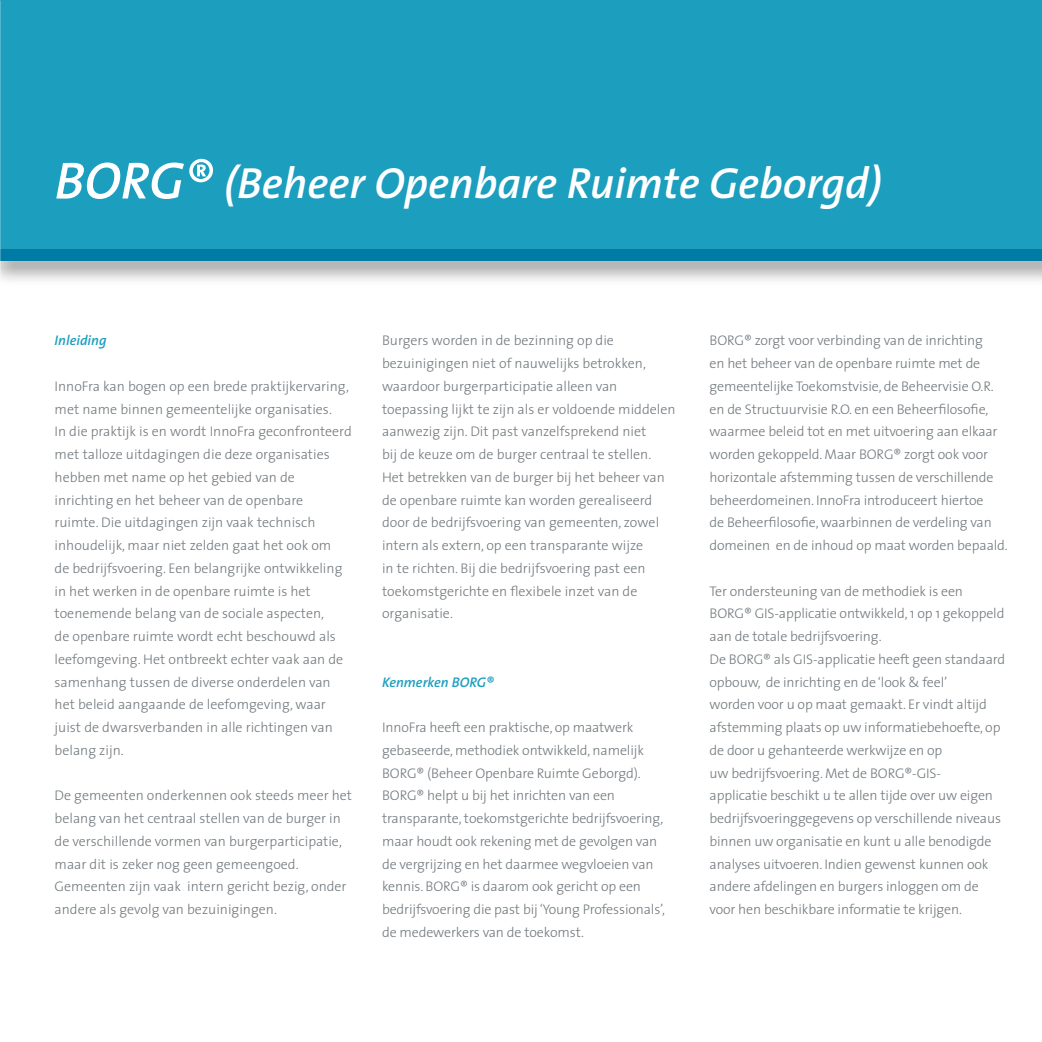
<style>
.page{position:relative;width:1042px;height:1042px;background:#fff}
.page>*{position:absolute;margin:0;border:0;box-sizing:border-box;transform-origin:0 0}
.t1{font:italic 600 43.75px "The Sans";color:#fff}
.t2{font:300 14px/22.8px "The Sans";letter-spacing:-.01em;color:#72797e}
.t3{font:italic 600 14px "The Sans";color:#1c9ebe}
.s1{font-size:52.5px}
</style>
<div class="page">
<div style="left:0;top:241px;width:1042px;height:46px;background:#000;opacity:.5"></div>
<div style="left:0;top:248px;width:1042px;height:12px;background:#007ba5"></div>
<div style="left:0;top:0;width:1042px;height:248px;background:#1c9ebe"></div>
<h1 class="t1" style="left:55px;top:147px;width:829px"><span class="s1">BORG®</span> (Beheer Openbare Ruimte Geborgd)</h1>
<p class="t3" style="left:55px;top:329px;width:53px">Inleiding</p>
<p class="t2" style="left:55px;top:374px;width:299px">InnoFra kan bogen op een brede praktijkervaring, met name binnen gemeentelijke organisaties.<br>In die praktijk is en wordt InnoFra geconfronteerd met talloze uitdagingen die deze organisaties hebben met name op het gebied van de inrichting en het beheer van de openbare<br>ruimte. Die uitdagingen zijn vaak technisch inhoudelijk, maar niet zelden gaat het ook om<br>de bedrijfsvoering. Een belangrijke ontwikkeling in het werken in de openbare ruimte is het toenemende belang van de sociale aspecten,<br>de openbare ruimte wordt echt beschouwd als leefomgeving. Het ontbreekt echter vaak aan de samenhang tussen de diverse onderdelen van het beleid aangaande de leefomgeving, waar juist de dwarsverbanden in alle richtingen van belang zijn.</p>
<p class="t2" style="left:55px;top:784px;width:299px">De gemeenten onderkennen ook steeds meer het belang van het centraal stellen van de burger in de verschillende vormen van burgerparticipatie, maar dit is zeker nog geen gemeengoed.<br>Gemeenten zijn vaak intern gericht bezig, onder andere als gevolg van bezuinigingen.</p>
<p class="t2" style="left:382px;top:329px;width:295px">Burgers worden in de bezinning op die bezuinigingen niet of nauwelijks betrokken, waardoor burgerparticipatie alleen van toepassing lijkt te zijn als er voldoende middelen aanwezig zijn. Dit past vanzelfsprekend niet<br>bij de keuze om de burger centraal te stellen.<br>Het betrekken van de burger bij het beheer van de openbare ruimte kan worden gerealiseerd door de bedrijfsvoering van gemeenten, zowel intern als extern, op een transparante wijze<br>in te richten. Bij die bedrijfsvoering past een toekomstgerichte en flexibele inzet van de organisatie.</p>
<p class="t3" style="left:382px;top:670px;width:113px">Kenmerken BORG®</p>
<p class="t2" style="left:382px;top:715px;width:284px">InnoFra heeft een praktische, op maatwerk gebaseerde, methodiek ontwikkeld, namelijk BORG® (Beheer Openbare Ruimte Geborgd).<br>BORG® helpt u bij het inrichten van een transparante, toekomstgerichte bedrijfsvoering, maar houdt ook rekening met de gevolgen van de vergrijzing en het daarmee wegvloeien van kennis. BORG® is daarom ook gericht op een bedrijfsvoering die past bij ‘Young Professionals’, de medewerkers van de toekomst.</p>
<p class="t2" style="left:709px;top:329px;width:300px">BORG® zorgt voor verbinding van de inrichting<br>en het beheer van de openbare ruimte met de gemeentelijke Toekomstvisie, de Beheervisie O.R. en de Structuurvisie R.O. en een Beheerfilosofie, waarmee beleid tot en met uitvoering aan elkaar worden gekoppeld. Maar BORG® zorgt ook voor horizontale afstemming tussen de verschillende beheerdomeinen. InnoFra introduceert hiertoe<br>de Beheerfilosofie, waarbinnen de verdeling van domeinen en de inhoud op maat worden bepaald.</p>
<p class="t2" style="left:709px;top:579px;width:297px">Ter ondersteuning van de methodiek is een BORG® GIS-applicatie ontwikkeld, 1 op 1 gekoppeld aan de totale bedrijfsvoering.<br>De BORG® als GIS-applicatie heeft geen standaard opbouw, de inrichting en de ‘look &amp; feel’<br>worden voor u op maat gemaakt. Er vindt altijd afstemming plaats op uw informatiebehoefte, op de door u gehanteerde werkwijze en op<br>uw bedrijfsvoering. Met de BORG®-GIS-<br>applicatie beschikt u te allen tijde over uw eigen bedrijfsvoeringgegevens op verschillende niveaus binnen uw organisatie en kunt u alle benodigde analyses uitvoeren. Indien gewenst kunnen ook andere afdelingen en burgers inloggen om de voor hen beschikbare informatie te krijgen.</p>
</div>
